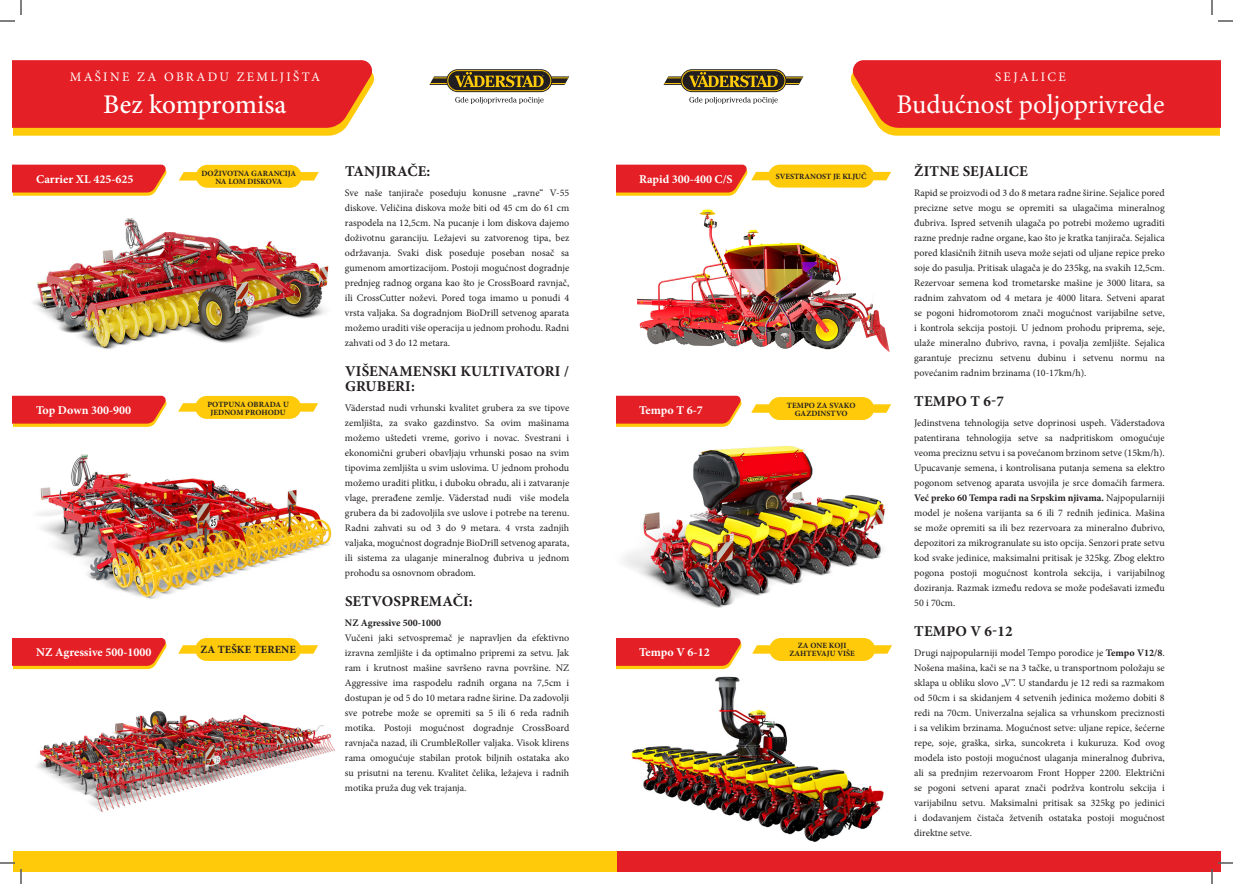
<style>
.page{position:relative;width:1233px;height:884px;background:#fff}
.page>*{position:absolute;margin:0;border:0;box-sizing:border-box;transform-origin:0 0}
.t1{font:27px "Minion Pro";color:#fff}
.t2{font:500 27px "Minion Pro";letter-spacing:-.01em;color:#fff}
.t3{font:700 15px/15px "Minion Pro";letter-spacing:.01em;color:#231f20}
.t4{font:13px "Minion Pro";letter-spacing:.18em;color:#fff}
.t5{font:700 12px "Minion Pro";color:#fff}
.t6{font:700 11px "Minion Pro";letter-spacing:.01em;color:#231f20}
.t7{font:10px/15px "Minion Pro";color:#231f20;text-align:justify}
.t8{font:700 10px "Minion Pro";color:#231f20}
.t9{font:700 8px "Minion Pro";color:#231f20}
.s1{font-weight:700}
</style>
<div class="page">
<div style="left:12px;top:851px;width:604px;height:20px;background:#feca0a"></div>
<div style="left:616px;top:851px;width:604px;height:20px;background:#e41f25"></div>
<svg style="left:12px;top:60px;width:362px;height:76px;background:#e73a2b"></svg>
<svg style="left:851px;top:60px;width:369px;height:76px;background:#e73a2b"></svg>
<svg style="left:429px;top:69px;width:140px;height:35px"></svg>
<svg style="left:663px;top:69px;width:140px;height:35px"></svg>
<svg style="left:12px;top:165px;width:155px;height:31px;background:#e73b2c"></svg>
<svg style="left:12px;top:396px;width:155px;height:31px;background:#e73a2b"></svg>
<svg style="left:616px;top:396px;width:126px;height:31px;background:#e83c2c"></svg>
<svg style="left:12px;top:638px;width:155px;height:31px;background:#e7392a"></svg>
<svg style="left:616px;top:638px;width:126px;height:31px;background:#e73b2c"></svg>
<img style="left:33px;top:219px;width:296px;height:130px">
<img style="left:38px;top:454px;width:294px;height:145px">
<img style="left:36px;top:711px;width:300px;height:101px">
<svg style="left:179px;top:165px;width:140px;height:23px"></svg>
<svg style="left:616px;top:165px;width:275px;height:31px"></svg>
<svg style="left:178px;top:396px;width:140px;height:23px"></svg>
<svg style="left:751px;top:397px;width:140px;height:23px"></svg>
<svg style="left:178px;top:638px;width:140px;height:23px"></svg>
<img style="left:638px;top:209px;width:252px;height:143px">
<img style="left:624px;top:445px;width:261px;height:163px">
<img style="left:631px;top:676px;width:253px;height:166px">
<svg style="left:752px;top:638px;width:140px;height:23px"></svg>
<svg style="left:1218px;top:20px;width:15px;height:2px"></svg>
<svg style="left:1218px;top:862px;width:15px;height:2px"></svg>
<svg style="left:0;top:0;width:22px;height:22px"></svg>
<svg style="left:0;top:862px;width:22px;height:22px"></svg>
<svg style="left:1211px;top:0;width:1px;height:15px"></svg>
<svg style="left:1211px;top:869px;width:1px;height:15px"></svg>
<p class="t4" style="left:70px;top:68px;width:252px">MAŠINE ZA OBRADU ZEMLJIŠTA</p>
<p class="t4" style="left:995px;top:68px;width:72px">SEJALICE</p>
<p class="t2" style="left:103px;top:87px;width:185px">Bez kompromisa</p>
<p class="t1" style="left:896px;top:87px;width:269px">Budućnost poljoprivrede</p>
<p class="t3" style="left:345px;top:163px;width:87px">TANJIRAČE:</p>
<p class="t7" style="left:345px;top:185px;width:226px">Sve naše tanjirače poseduju konusne „ravne“ V-55 diskove. Veličina diskova može biti od 45 cm do 61 cm raspodela na 12,5cm. Na pucanje i lom diskova dajemo doživotnu garanciju. Ležajevi su zatvorenog tipa, bez održavanja. Svaki disk poseduje poseban nosač sa gumenom amortizacijom. Postoji mogućnost dogradnje prednjeg radnog organa kao što je CrossBoard ravnjač, ili CrossCutter noževi. Pored toga imamo u ponudi 4 vrsta valjaka. Sa dogradnjom BioDrill setvenog aparata možemo uraditi više operacija u jednom prohodu. Radni zahvati od 3 do 12 metara.</p>
<p class="t3" style="left:345px;top:363px;width:226px">VIŠENAMENSKI KULTIVATORI /<br>GRUBERI:</p>
<p class="t7" style="left:345px;top:400px;width:226px">Väderstad nudi vrhunski kvalitet grubera za sve tipove zemljišta, za svako gazdinstvo. Sa ovim mašinama možemo uštedeti vreme, gorivo i novac. Svestrani i ekonomični gruberi obavljaju vrhunski posao na svim tipovima zemljišta u svim uslovima. U jednom prohodu možemo uraditi plitku, i duboku obradu, ali i zatvaranje vlage, prerađene zemlje. Väderstad nudi više modela grubera da bi zadovoljila sve uslove i potrebe na terenu.<br>Radni zahvati su od 3 do 9 metara. 4 vrsta zadnjih valjaka, mogućnost dogradnje BioDrill setvenog aparata, ili sistema za ulaganje mineralnog đubriva u jednom prohodu sa osnovnom obradom.</p>
<p class="t3" style="left:345px;top:593px;width:129px">SETVOSPREMAČI:</p>
<p class="t8" style="left:345px;top:615px;width:98px">NZ Agressive 500-1000</p>
<p class="t7" style="left:345px;top:630px;width:226px">Vučeni jaki setvospremač je napravljen da efektivno izravna zemljište i da optimalno pripremi za setvu. Jak ram i krutnost mašine savršeno ravna površine. NZ Aggressive ima raspodelu radnih organa na 7,5cm i dostupan je od 5 do 10 metara radne širine. Da zadovolji sve potrebe može se opremiti sa 5 ili 6 reda radnih motika. Postoji mogućnost dogradnje CrossBoard ravnjača nazad, ili CrumbleRoller valjaka. Visok klirens rama omogućuje stabilan protok biljnih ostataka ako su prisutni na terenu. Kvalitet čelika, ležajeva i radnih motika pruža dug vek trajanja.</p>
<p class="t9" style="left:201px;top:168px;width:96px">DOŽIVOTNA GARANCIJA</p>
<p class="t9" style="left:215px;top:176px;width:68px">NA LOM DISKOVA</p>
<p class="t9" style="left:775px;top:170px;width:92px">SVESTRANOST JE KLJUČ</p>
<p class="t5" style="left:36px;top:170px;width:99px">Carrier XL 425-625</p>
<p class="t5" style="left:639px;top:170px;width:95px">Rapid 300-400 C/S</p>
<p class="t9" style="left:207px;top:399px;width:83px">POTPUNA OBRADA U</p>
<p class="t9" style="left:211px;top:407px;width:77px">JEDNOM PROHODU</p>
<p class="t9" style="left:787px;top:400px;width:70px">TEMPO ZA SVAKO</p>
<p class="t9" style="left:794px;top:408px;width:54px">GAZDINSTVO</p>
<p class="t5" style="left:36px;top:401px;width:97px">Top Down 300-900</p>
<p class="t5" style="left:639px;top:401px;width:65px">Tempo T 6-7</p>
<p class="t6" style="left:200px;top:642px;width:97px">ZA TEŠKE TERENE</p>
<p class="t9" style="left:798px;top:640px;width:50px">ZA ONE KOJI</p>
<p class="t5" style="left:36px;top:644px;width:117px">NZ Agressive 500-1000</p>
<p class="t5" style="left:639px;top:644px;width:72px">Tempo V 6-12</p>
<p class="t9" style="left:789px;top:648px;width:67px">ZAHTEVAJU VIŠE</p>
<p class="t3" style="left:914px;top:163px;width:115px">ŽITNE SEJALICE</p>
<p class="t7" style="left:914px;top:185px;width:252px">Rapid se proizvodi od 3 do 8 metara radne širine. Sejalice pored precizne setve mogu se opremiti sa ulagačima mineralnog đubriva. Ispred setvenih ulagača po potrebi možemo ugraditi razne prednje radne organe, kao što je kratka tanjirača. Sejalica pored klasičnih žitnih useva može sejati od uljane repice preko soje do pasulja. Pritisak ulagača je do 235kg, na svakih 12,5cm.<br>Rezervoar semena kod trometarske mašine je 3000 litara, sa radnim zahvatom od 4 metara je 4000 litara. Setveni aparat se pogoni hidromotorom znači mogućnost varijabilne setve, i kontrola sekcija postoji. U jednom prohodu priprema, seje, ulaže mineralno đubrivo, ravna, i povalja zemljište. Sejalica garantuje preciznu setvenu dubinu i setvenu normu na povećanim radnim brzinama (10-17km/h).</p>
<p class="t3" style="left:914px;top:393px;width:91px">TEMPO T 6-7</p>
<p class="t7" style="left:914px;top:415px;width:252px">Jedinstvena tehnologija setve doprinosi uspeh. Väderstadova patentirana tehnologija setve sa nadpritiskom omogućuje veoma preciznu setvu i sa povećanom brzinom setve (15km/h).<br>Upucavanje semena, i kontrolisana putanja semena sa elektro pogonom setvenog aparata usvojila je srce domaćih farmera.<br><span class="s1">Već preko 60 Tempa radi na Srpskim njivama.</span> Najpopularniji model je nošena varijanta sa 6 ili 7 rednih jedinica. Mašina se može opremiti sa ili bez rezervoara za mineralno đubrivo, depozitori za mikrogranulate su isto opcija. Senzori prate setvu kod svake jedinice, maksimalni pritisak je 325kg. Zbog elektro pogona postoji mogućnost kontrola sekcija, i varijabilnog doziranja. Razmak između redova se može podešavati između 50 i 70cm.</p>
<p class="t3" style="left:914px;top:623px;width:100px">TEMPO V 6-12</p>
<p class="t7" style="left:914px;top:645px;width:252px">Drugi najpopularniji model Tempo porodice je <span class="s1">Tempo V12/8</span>.<br>Nošena mašina, kači se na 3 tačke, u transportnom položaju se sklapa u obliku slovo „V”. U standardu je 12 redi sa razmakom od 50cm i sa skidanjem 4 setvenih jedinica možemo dobiti 8 redi na 70cm. Univerzalna sejalica sa vrhunskom preciznosti i sa velikim brzinama. Mogućnost setve: uljane repice, šećerne repe, soje, graška, sirka, suncokreta i kukuruza. Kod ovog modela isto postoji mogućnost ulaganja mineralnog đubriva, ali sa prednjim rezervoarom Front Hopper 2200. Električni se pogoni setveni aparat znači podržva kontrolu sekcija i varijabilnu setvu. Maksimalni pritisak sa 325kg po jedinici i dodavanjem čistača žetvenih ostataka postoji mogućnost direktne setve.</p>
</div>
